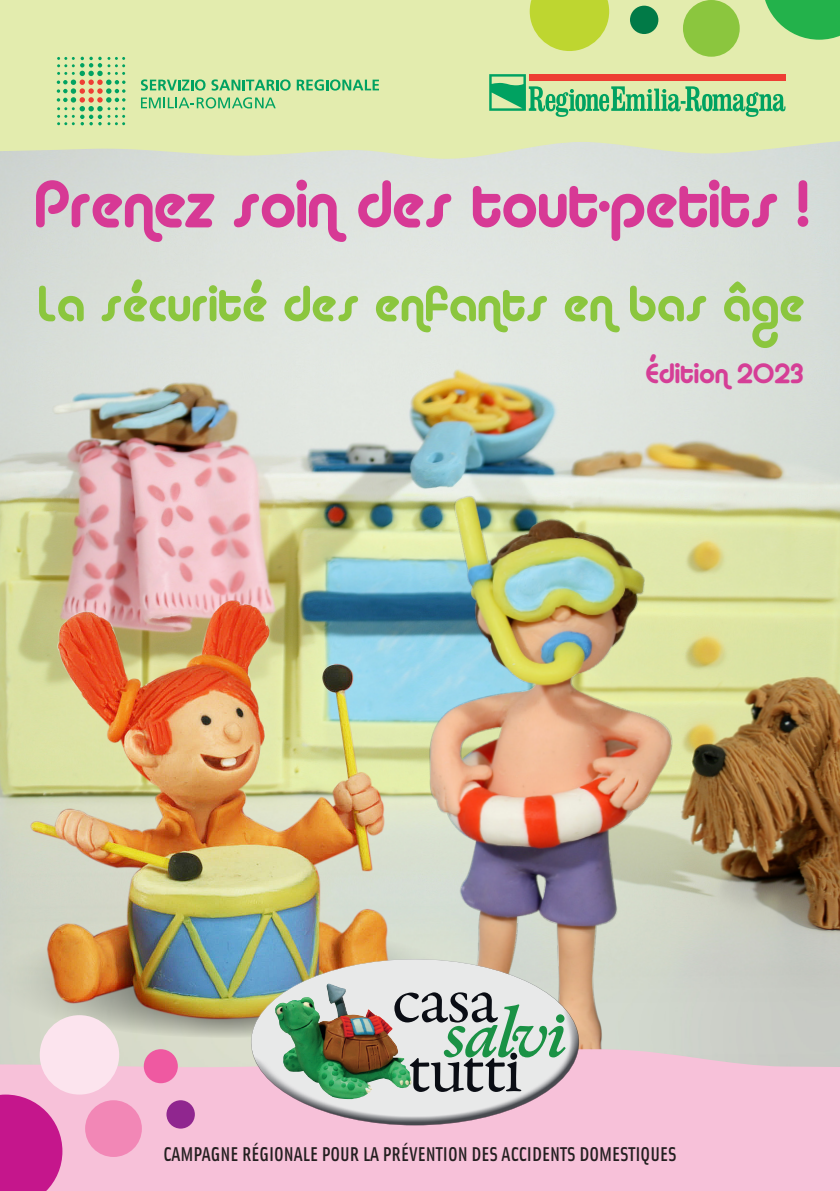
<style>
.page{position:relative;width:840px;height:1191px;background:#fff}
.page>*{position:absolute;margin:0;border:0;box-sizing:border-box;transform-origin:0 0}
.t1{font:66px "Alba";letter-spacing:-.01em;color:#d73995}
.t2{font:50px "Alba";color:#8bc63e}
.t3{font:28px "Alba";color:#d53e96}
.t4{font:500 20px "Solex OT";color:#231f20}
</style>
<div class="page">
<img style="left:0;top:159px;width:839px;height:890px">
<img style="left:0;top:550px;width:351px;height:499px">
<img style="left:351px;top:475px;width:414px;height:574px">
<svg style="left:0;top:0;width:839px;height:159px;background:#e2eab0"></svg>
<svg style="left:762px;top:0;width:77px;height:40px;background:#51bf62"></svg>
<div style="left:682px;top:0;width:57px;height:57px;background:#8bc63e;border-radius:50%"></div>
<svg style="left:529px;top:0;width:80px;height:51px;background:#c4d946"></svg>
<div style="left:629px;top:6px;width:29px;height:28px;background:#017a47;border-radius:50%"></div>
<svg style="left:141px;top:79px;width:64px;height:12px"></svg>
<svg style="left:211px;top:79px;width:79px;height:12px"></svg>
<svg style="left:296px;top:79px;width:83px;height:12px"></svg>
<svg style="left:141px;top:97px;width:134px;height:11px"></svg>
<svg style="left:57px;top:57px;width:68px;height:68px;background:#bcd79b"></svg>
<div style="left:0;top:1049px;width:839px;height:142px;background:#f7c1d9"></div>
<svg style="left:0;top:1094px;width:62px;height:97px;background:#cc2f97"></svg>
<div style="left:85px;top:1100px;width:57px;height:57px;background:#f287b6;border-radius:50%"></div>
<div style="left:40px;top:1015px;width:79px;height:79px;background:#fce4ee;border-radius:50%"></div>
<div style="left:144px;top:1049px;width:34px;height:34px;background:#ef59a1;border-radius:50%"></div>
<div style="left:166px;top:1100px;width:29px;height:28px;background:#90268f;border-radius:50%"></div>
<svg style="left:489px;top:74px;width:296px;height:43px;background:#a2bd86"></svg>
<img style="left:251px;top:959px;width:327px;height:166px">
<img style="left:274px;top:983px;width:64px;height:88px">
<svg style="left:394px;top:992px;width:171px;height:100px;background:#abbab1"></svg>
<p class="t1" style="left:33px;top:165px;width:775px">Prenez soin des tout-petits !</p>
<p class="t2" style="left:36px;top:274px;width:768px">La sécurité des enfants en bas âge</p>
<p class="t3" style="left:644px;top:357px;width:159px">Édition 2023</p>
<p class="t4" style="left:163px;top:1140px;width:514px">CAMPAGNE RÉGIONALE POUR LA PRÉVENTION DES ACCIDENTS DOMESTIQUES</p>
</div>
